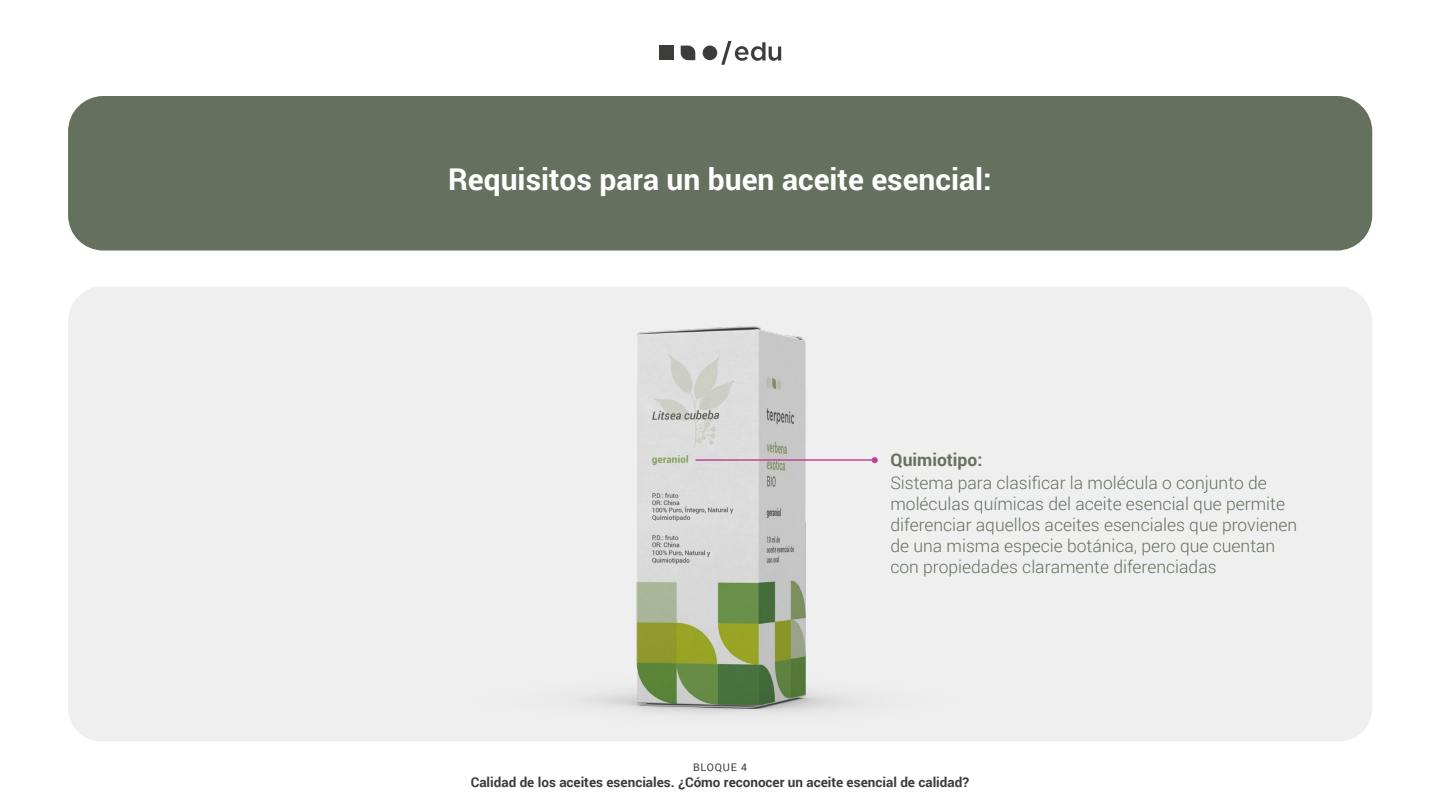
<style>
.page{position:relative;width:1440px;height:810px;background:#fff}
.page>*{position:absolute;margin:0;border:0;box-sizing:border-box;transform-origin:0 0}
.t1{font:700 30px "Roboto";color:#fff}
.t2{font:300 17.48px/21px "Roboto";color:#65715e}
.t3{font:700 17.48px "Roboto";color:#65715e}
.t4{font:700 13.5px "Roboto";color:#3c3c3b}
.t5{font:10.5px "Roboto";letter-spacing:.075em;color:#3c3c3b}
</style>
<div class="page">
<div style="left:68px;top:286px;width:1304px;height:455px;background:#f0efef;border-radius:34px"></div>
<div style="left:68px;top:96px;width:1304px;height:155px;background:#65715e;border-radius:35px"></div>
<img style="left:580px;top:326px;width:296px;height:388px">
<hr style="left:695px;top:459px;width:178px;height:2px;background:#be4391">
<svg style="left:872px;top:457px;width:6px;height:6px"></svg>
<div style="left:659px;top:46px;width:14px;height:14px;background:#3c3c3b"></div>
<div style="left:703px;top:46px;width:14px;height:14px;background:#3c3c3b;border-radius:50%"></div>
<svg style="left:681px;top:46px;width:14px;height:14px"></svg>
<svg style="left:721px;top:41px;width:60px;height:24px"></svg>
<h1 class="t1" style="left:448px;top:159px;width:545px">Requisitos para un buen aceite esencial:</h1>
<p class="t3" style="left:890px;top:447px;width:93px">Quimiotipo:</p>
<p class="t2" style="left:890px;top:472px;width:408px">Sistema para clasificar la molécula o conjunto de moléculas químicas del aceite esencial que permite diferenciar aquellos aceites esenciales que provienen de una misma especie botánica, pero que cuentan con propiedades claramente diferenciadas</p>
<p class="t5" style="left:693px;top:760px;width:55px">BLOQUE 4</p>
<p class="t4" style="left:471px;top:772px;width:500px">Calidad de los aceites esenciales. ¿Cómo reconocer un aceite esencial de calidad?</p>
</div>
